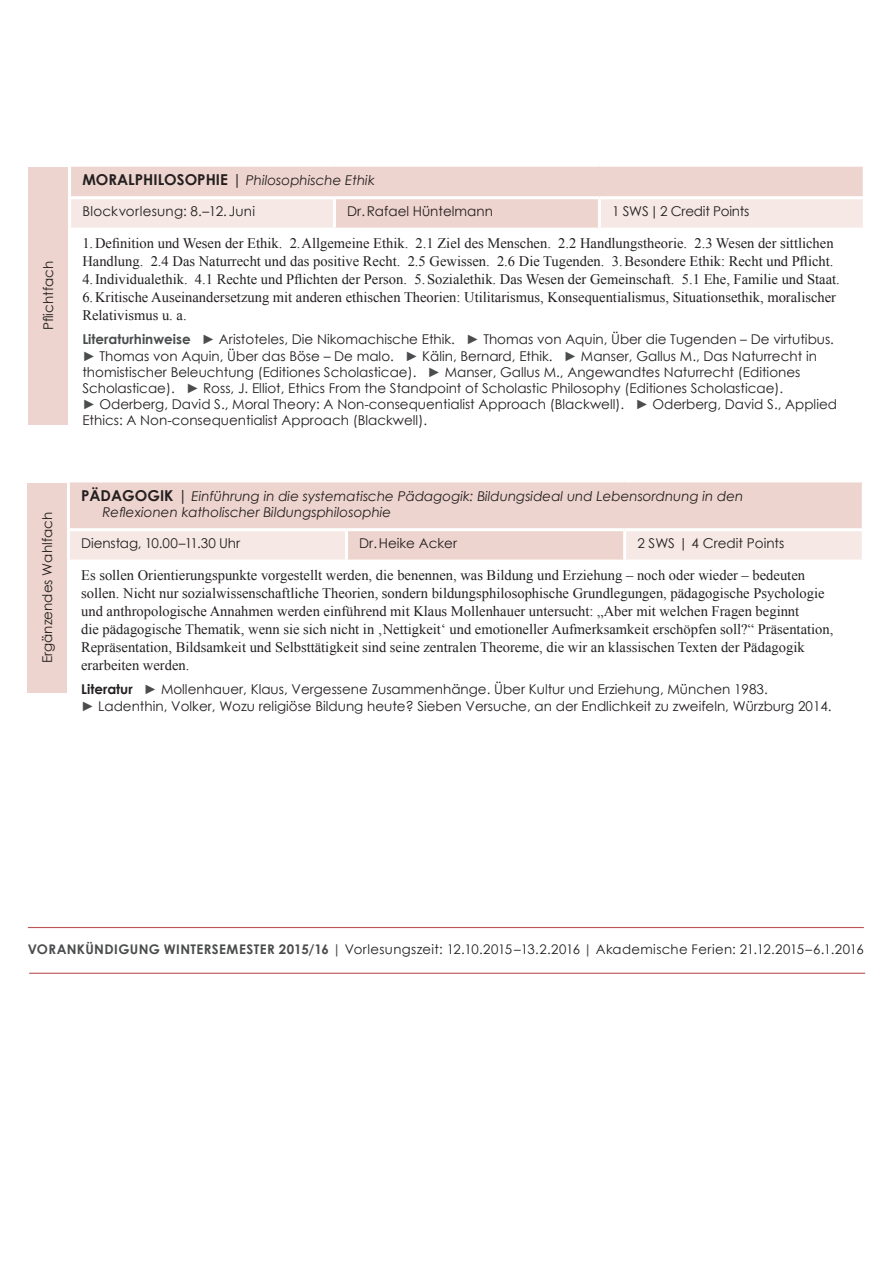
<style>
.page{position:relative;width:893px;height:1263px;background:#fff}
.page>*{position:absolute;margin:0;border:0;box-sizing:border-box;transform-origin:0 0}
.t1{font:14.55px/18px "Times New Roman";color:#231f20}
.t2{font:13.5px/16.2px "Century Gothic";color:#231f20}
.t3{font:italic 13.5px/16.2px "Century Gothic";color:#231f20}
.t4{font:13.5px "Century Gothic";letter-spacing:-.02em;color:#231f20}
.t5{font:13.35px "Century Gothic";letter-spacing:.025em;color:#231f20}
.s1{font-weight:700;font-style:normal;font-size:15px}
.s2{font-style:normal;font-size:15px}
.s3{font-weight:700;color:#4b4c4d}
.s4{color:#4b4c4d}
.s5{font-weight:700}
</style>
<div class="page">
<div style="left:71px;top:167px;width:792px;height:29px;background:#eed4ce"></div>
<svg style="left:71px;top:199px;width:792px;height:29px;background:#f3e2de"></svg>
<hr style="left:333px;top:199px;width:3px;height:29px;background:#fff">
<hr style="left:598px;top:199px;width:3px;height:29px;background:#fff">
<div style="left:28px;top:167px;width:40px;height:257px;background:#eed4ce"></div>
<div style="left:70px;top:482px;width:792px;height:46px;background:#eed4ce"></div>
<svg style="left:70px;top:531px;width:792px;height:29px;background:#f3e2dd"></svg>
<hr style="left:345px;top:531px;width:3px;height:29px;background:#fff">
<hr style="left:623px;top:531px;width:3px;height:29px;background:#fff">
<div style="left:27px;top:483px;width:40px;height:210px;background:#eed4ce"></div>
<hr style="left:28px;top:927px;width:836px;height:1px;background:#bd5554">
<hr style="left:29px;top:973px;width:836px;height:1px;background:#bd5554">
<p class="t2" style="left:40px;top:330px;width:71px;rotate:-90deg">Pflichtfach</p>
<p class="t2" style="left:39px;top:663px;width:153px;rotate:-90deg">Ergänzendes Wahlfach</p>
<p class="t3" style="left:82px;top:172px;width:294px"><span class="s1">MORALPHILOSOPHIE</span> <span class="s2">|</span> Philosophische Ethik</p>
<p class="t2" style="left:82px;top:203px;width:174px">Blockvorlesung: 8.–12.Juni</p>
<p class="t2" style="left:347px;top:203px;width:147px">Dr.Rafael Hüntelmann</p>
<p class="t4" style="left:612px;top:202px;width:139px">1 SWS|2 Credit Points</p>
<p class="t1" style="left:82px;top:233px;width:753px">1. Definition und Wesen der Ethik. 2. Allgemeine Ethik. 2.1 Ziel des Menschen. 2.2 Handlungstheorie. 2.3 Wesen der sittlichen<br>Handlung. 2.4 Das Naturrecht und das positive Recht. 2.5 Gewissen. 2.6 Die Tugenden. 3. Besondere Ethik: Recht und Pflicht.</p>
<p class="t1" style="left:82px;top:269px;width:759px">4. Individualethik. 4.1 Rechte und Pflichten der Person. 5. Sozialethik. Das Wesen der Gemeinschaft. 5.1 Ehe, Familie und Staat.<br>6.Kritische Auseinandersetzung mit anderen ethischen Theorien: Utilitarismus, Konsequentialismus, Situationsethik, moralischer<br>Relativismus u. a.</p>
<p class="t2" style="left:82px;top:331px;width:756px"><span class="s3">Literaturhinweise</span> <span class="s4">►</span> Aristoteles, Die Nikomachische Ethik. <span class="s4">►</span> Thomas von Aquin, Über die Tugenden – De virtutibus. <span class="s4">►</span> Thomas von Aquin, Über das Böse – De malo. <span class="s4">►</span> Kälin, Bernard, Ethik. <span class="s4">►</span> Manser, Gallus M., Das Naturrecht in thomistischer Beleuchtung (Editiones Scholasticae). <span class="s4">►</span> Manser, Gallus M., Angewandtes Naturrecht (Editiones Scholasticae). <span class="s4">►</span> Ross, J. Elliot, Ethics From the Standpoint of Scholastic Philosophy (Editiones Scholasticae).<br><span class="s4">►</span> Oderberg, David S., Moral Theory: A Non-consequentialist Approach (Blackwell). <span class="s4">►</span> Oderberg, David S., Applied Ethics: A Non-consequentialist Approach (Blackwell).</p>
<p class="t3" style="left:102px;top:487px;width:643px;text-indent:-21px"><span class="s1">PÄDAGOGIK</span> <span class="s2">|</span> Einführung in die systematische Pädagogik: Bildungsideal und Lebensordnung in den<br>Reflexionen katholischer Bildungsphilosophie</p>
<p class="t2" style="left:81px;top:535px;width:161px">Dienstag, 10.00–11.30 Uhr</p>
<p class="t2" style="left:359px;top:535px;width:99px">Dr.Heike Acker</p>
<p class="t2" style="left:637px;top:535px;width:149px">2 SWS | 4 Credit Points</p>
<p class="t1" style="left:81px;top:565px;width:754px">Es sollen Orientierungspunkte vorgestellt werden, die benennen, was Bildung und Erziehung – noch oder wieder – bedeuten sollen. Nicht nur sozialwissenschaftliche Theorien, sondern bildungsphilosophische Grundlegungen, pädagogische Psychologie und anthropologische Annahmen werden einführend mit Klaus Mollenhauer untersucht: „Aber mit welchen Fragen beginnt<br>die pädagogische Thematik, wenn sie sich nicht in ‚Nettigkeit‘ und emotioneller Aufmerksamkeit erschöpfen soll?“ Präsentation, Repräsentation, Bildsamkeit und Selbsttätigkeit sind seine zentralen Theoreme, die wir an klassischen Texten der Pädagogik erarbeiten werden.</p>
<p class="t2" style="left:81px;top:681px;width:752px"><span class="s5">Literatur</span> <span class="s4">►</span> Mollenhauer, Klaus, Vergessene Zusammenhänge. Über Kultur und Erziehung, München 1983.<br><span class="s4">►</span> Ladenthin, Volker, Wozu religiöse Bildung heute? Sieben Versuche, an der Endlichkeit zu zweifeln, Würzburg 2014.</p>
<p class="t5" style="left:28px;top:939px;width:837px"><span class="s3">VORANKÜNDIGUNG WINTERSEMESTER 2015/16 |</span> Vorlesungszeit: 12.10.2015 –13.2.2016 <span class="s3">|</span> Akademische Ferien: 21.12.2015–6.1.2016</p>
</div>
